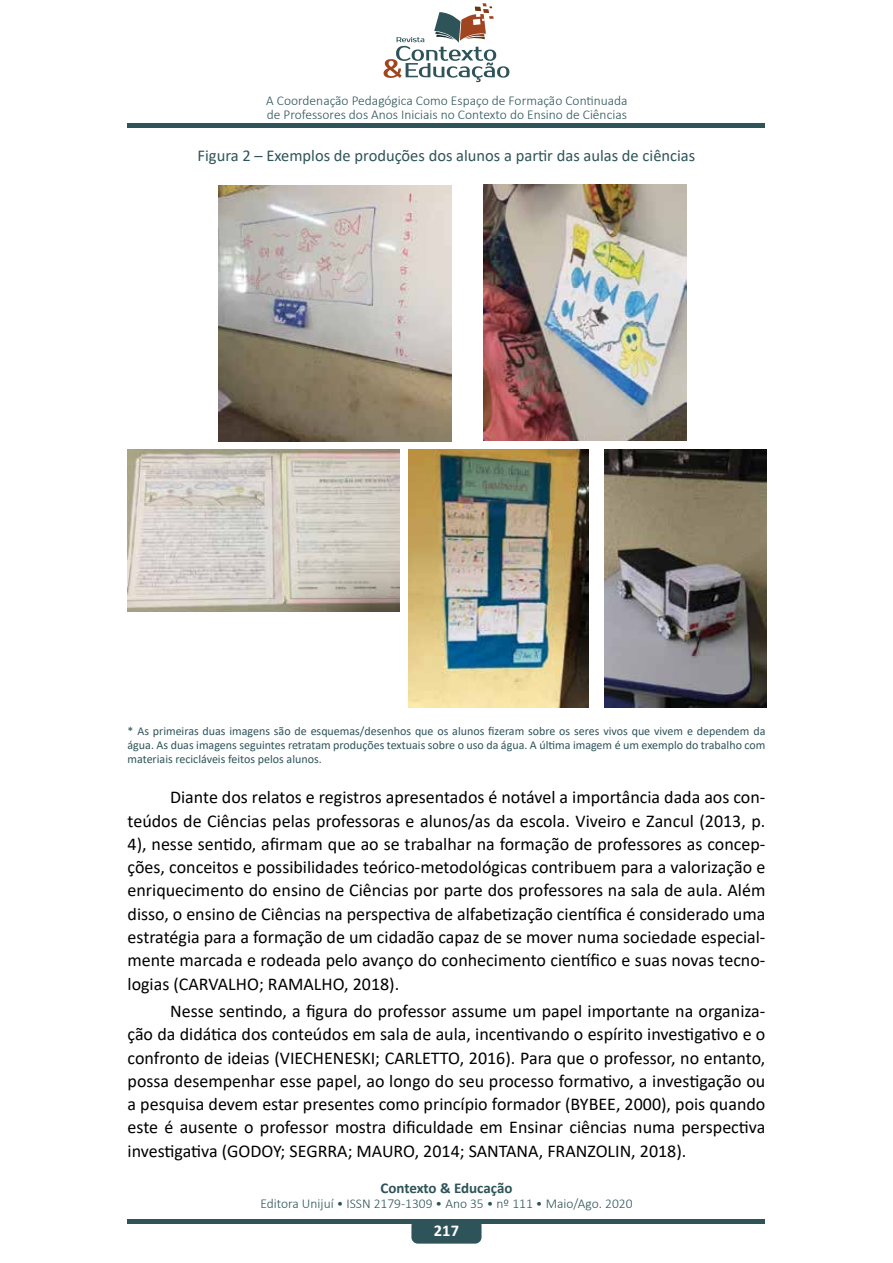
<style>
.page{position:relative;width:893px;height:1263px;background:#fff}
.page>*{position:absolute;margin:0;border:0;box-sizing:border-box;transform-origin:0 0}
.t1{font:18px/23.2px "Calibri";color:#000;text-align:justify}
.t2{font:16.5px "Calibri";color:#2e5459}
.t3{font:700 16.5px "Calibri";color:#fff}
.t4{font:700 15px "Calibri";letter-spacing:-.005em;color:#2e5459}
.t5{font:300 13.5px/13.5px "Calibri";color:#2e5459}
.t6{font:12px/14.2px "Calibri";color:#2e5459;text-align:justify}
</style>
<div class="page">
<div style="left:128px;top:1219px;width:637px;height:5px;background:#2e5459"></div>
<div style="left:411px;top:1219px;width:71px;height:24px;background:#2e5459;border-radius:6px"></div>
<div style="left:128px;top:123px;width:637px;height:5px;background:#2e5459"></div>
<svg style="left:384px;top:3px;width:125px;height:79px"></svg>
<img style="left:218px;top:185px;width:233px;height:257px">
<img style="left:483px;top:185px;width:203px;height:256px">
<img style="left:128px;top:449px;width:272px;height:162px">
<img style="left:408px;top:449px;width:180px;height:258px">
<img style="left:605px;top:449px;width:161px;height:258px">
<p class="t5" style="left:266px;top:94px;width:363px">A Coordenação Pedagógica Como Espaço de Formação Continuada de Professores dos Anos Iniciais no Contexto do Ensino de Ciências</p>
<p class="t2" style="left:198px;top:144px;width:499px">Figura 2 – Exemplos de produções dos alunos a partir das aulas de ciências</p>
<p class="t6" style="left:128px;top:723px;width:639px">* As primeiras duas imagens são de esquemas/desenhos que os alunos fizeram sobre os seres vivos que vivem e dependem da água. As duas imagens seguintes retratam produções textuais sobre o uso da água. A última imagem é um exemplo do trabalho com materiais recicláveis feitos pelos alunos.</p>
<p class="t1" style="left:128px;top:785px;width:639px;text-indent:43px">Diante dos relatos e registros apresentados é notável a importância dada aos con&shy;teúdos de Ciências pelas professoras e alunos/as da escola. Viveiro e Zancul (2013, p.<br>4), nesse sentido, afirmam que ao se trabalhar na formação de professores as concep&shy;ções, conceitos e possibilidades teórico-metodológicas contribuem para a valorização e enriquecimento do ensino de Ciências por parte dos professores na sala de aula. Além disso, o ensino de Ciências na perspectiva de alfabetização científica é considerado uma estratégia para a formação de um cidadão capaz de se mover numa sociedade especial&shy;mente marcada e rodeada pelo avanço do conhecimento científico e suas novas tecno&shy;logias (CARVALHO; RAMALHO, 2018).</p>
<p class="t1" style="left:128px;top:999px;width:639px;text-indent:43px">Nesse sentindo, a figura do professor assume um papel importante na organiza&shy;ção da didática dos conteúdos em sala de aula, incentivando o espírito investigativo e o confronto de ideias (VIECHENESKI; CARLETTO, 2016). Para que o professor, no entanto, possa desempenhar esse papel, ao longo do seu processo formativo, a investigação ou a pesquisa devem estar presentes como princípio formador (BYBEE, 2000), pois quando este é ausente o professor mostra dificuldade em Ensinar ciências numa perspectiva investigativa (GODOY; SEGRRA; MAURO, 2014; SANTANA, FRANZOLIN, 2018).</p>
<p class="t4" style="left:380px;top:1177px;width:134px">Contexto &amp; Educação</p>
<p class="t5" style="left:260px;top:1196px;width:374px">Editora Unijuí • ISSN 2179-1309 • Ano 35 • nº 111 • Maio/Ago. 2020</p>
<p class="t3" style="left:434px;top:1219px;width:27px">217</p>
</div>
